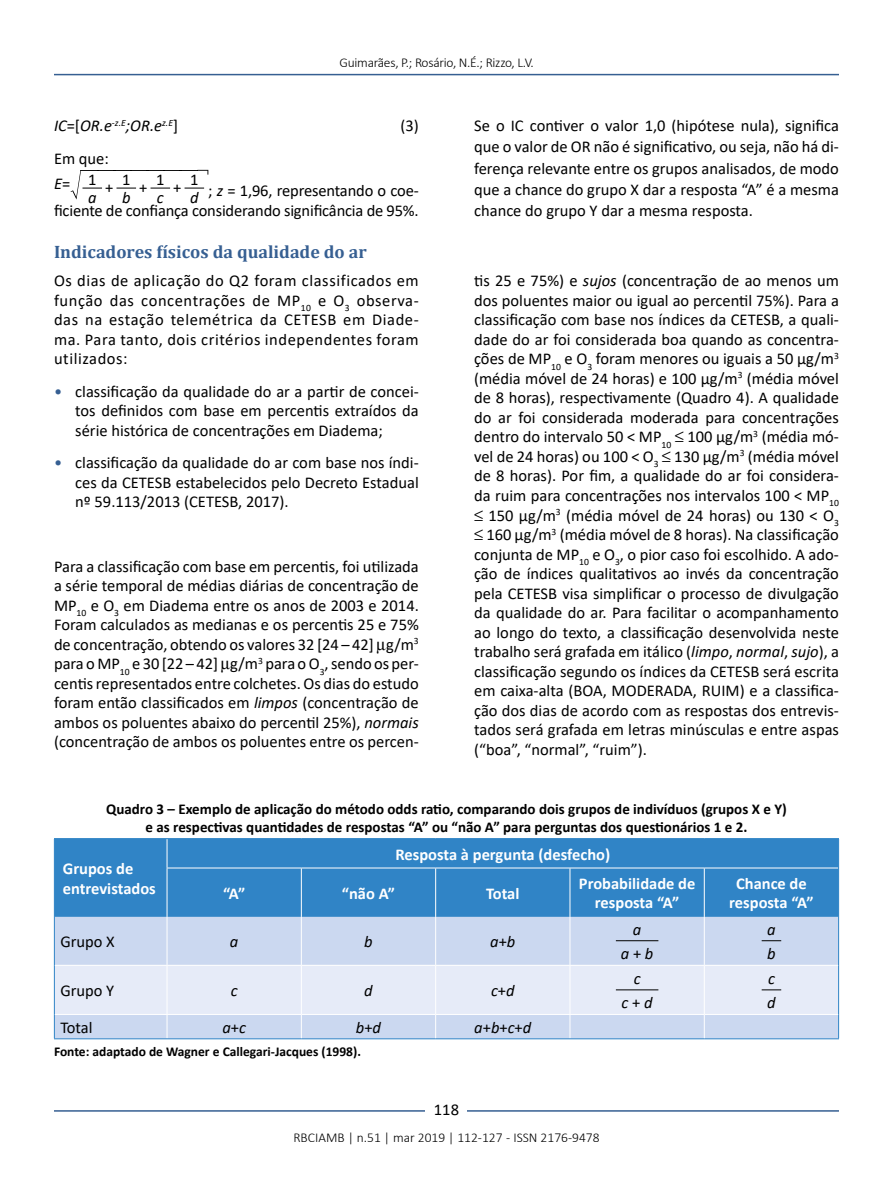
<style>
.page{position:relative;width:893px;height:1191px;background:#fff}
.page>*{position:absolute;margin:0;border:0;box-sizing:border-box;transform-origin:0 0}
.t1{font:700 18px "Cambria";color:#365f92}
.t2{font:16.5px/19.5px "Calibri";color:#000;text-align:justify}
.t3{font:700 16.5px/19.5px "Calibri";color:#fff;text-align:center}
.t4{font:italic 16.5px/24.8px "Calibri";color:#000;text-align:center}
.t5{font:700 15px/18px "Calibri";color:#000;text-align:center}
.t6{font:700 13.5px "Calibri";color:#000}
.t7{font:300 13.5px "Calibri";color:#000}
.t8{font:300 13.5px "Calibri";letter-spacing:-.02em;color:#000}
.s1{font-style:normal}
.s2{font-style:italic}
.s3{color:#365f92}
</style>
<div class="page">
<hr style="left:54px;top:74px;width:785px;height:1px;background:#365f92">
<hr style="left:54px;top:1110px;width:785px;height:1px;background:#365f92">
<div style="left:426px;top:1096px;width:41px;height:26px;background:#fff"></div>
<svg style="left:71px;top:170px;width:137px;height:29px"></svg>
<div style="left:55px;top:839px;width:783px;height:78px;background:#3084c6"></div>
<div style="left:55px;top:917px;width:783px;height:48px;background:#cbd8f0"></div>
<svg style="left:167px;top:839px;width:1px;height:28px"></svg>
<hr style="left:167px;top:868px;width:1px;height:49px;background:#fff">
<hr style="left:301px;top:868px;width:1px;height:49px;background:#fff">
<hr style="left:435px;top:868px;width:1px;height:49px;background:#fff">
<hr style="left:570px;top:868px;width:1px;height:49px;background:#fff">
<hr style="left:704px;top:868px;width:1px;height:49px;background:#fff">
<hr style="left:167px;top:917px;width:1px;height:48px;background:#fff">
<hr style="left:301px;top:917px;width:1px;height:48px;background:#fff">
<hr style="left:435px;top:917px;width:1px;height:48px;background:#fff">
<hr style="left:570px;top:917px;width:1px;height:48px;background:#fff">
<hr style="left:704px;top:917px;width:1px;height:48px;background:#fff">
<hr style="left:167px;top:867px;width:134px;height:1px;background:#fff">
<hr style="left:301px;top:867px;width:135px;height:1px;background:#fff">
<hr style="left:436px;top:867px;width:134px;height:1px;background:#fff">
<hr style="left:570px;top:867px;width:134px;height:1px;background:#fff">
<hr style="left:704px;top:867px;width:134px;height:1px;background:#fff">
<hr style="left:54px;top:838px;width:113px;height:1px;background:#3084c6">
<svg style="left:54px;top:839px;width:1px;height:29px"></svg>
<hr style="left:167px;top:838px;width:134px;height:1px;background:#3084c6">
<hr style="left:301px;top:838px;width:135px;height:1px;background:#3084c6">
<hr style="left:436px;top:838px;width:134px;height:1px;background:#3084c6">
<hr style="left:570px;top:838px;width:134px;height:1px;background:#3084c6">
<hr style="left:704px;top:838px;width:135px;height:1px;background:#3084c6">
<svg style="left:838px;top:839px;width:1px;height:29px"></svg>
<hr style="left:54px;top:868px;width:1px;height:49px;background:#3084c6">
<hr style="left:838px;top:868px;width:1px;height:49px;background:#3084c6">
<hr style="left:54px;top:917px;width:1px;height:48px;background:#3084c6">
<hr style="left:838px;top:917px;width:1px;height:48px;background:#3084c6">
<hr style="left:54px;top:1038px;width:113px;height:1px;background:#3084c6">
<hr style="left:167px;top:1038px;width:134px;height:1px;background:#3084c6">
<hr style="left:301px;top:1038px;width:135px;height:1px;background:#3084c6">
<hr style="left:436px;top:1038px;width:134px;height:1px;background:#3084c6">
<hr style="left:570px;top:1038px;width:134px;height:1px;background:#3084c6">
<hr style="left:704px;top:1038px;width:135px;height:1px;background:#3084c6">
<hr style="left:616px;top:940px;width:42px;height:1px;background:#000">
<svg style="left:762px;top:940px;width:19px;height:1px"></svg>
<svg style="left:54px;top:965px;width:785px;height:73px;background:#dde5f5"></svg>
<p class="t8" style="left:340px;top:54px;width:196px">Guimarães, P.; Rosário, N.É.; Rizzo, L.V.</p>
<p class="t4" style="left:54px;top:113px;width:126px">IC<span class="s1">=[</span>OR.e<sup>-z.E</sup>;OR.e<sup>z.E</sup><span class="s1">]</span></p>
<p class="t2" style="left:400px;top:116px;width:20px">(3)</p>
<p class="t2" style="left:54px;top:146px;width:56px;line-height:23.5px">Em que:<br><span class="s2">E</span>= 1</p>
<p class="t2" style="left:122px;top:169px;width:10px">1</p>
<p class="t2" style="left:156px;top:169px;width:10px">1</p>
<p class="t2" style="left:190px;top:169px;width:10px">1</p>
<p class="t2" style="left:105px;top:177px;width:10px">+</p>
<p class="t2" style="left:139px;top:177px;width:10px">+</p>
<p class="t2" style="left:173px;top:177px;width:10px">+</p>
<p class="t2" style="left:54px;top:180px;width:366px;text-align:right">; <span class="s2">z</span> = 1,96, representando o coe-<br>ficiente de confiança considerando significância de 95%.</p>
<p class="t4" style="left:88px;top:185px;width:10px">a</p>
<p class="t4" style="left:122px;top:185px;width:10px">b</p>
<p class="t4" style="left:157px;top:185px;width:8px">c</p>
<p class="t4" style="left:190px;top:185px;width:10px">d</p>
<p class="t1" style="left:54px;top:239px;width:314px">Indicadores físicos da qualidade do ar</p>
<p class="t2" style="left:54px;top:271px;width:366px">Os dias de aplicação do Q2 foram classificados em função das concentrações de MP<sub>10</sub> e O<sub>3</sub> observa&shy;das na estação telemétrica da CETESB em Diade&shy;ma. Para tanto, dois critérios independentes foram utilizados:</p>
<p class="t2" style="left:75px;top:381px;width:345px;text-indent:-21px"><span class="s3">•</span> classificação da qualidade do ar a partir de concei&shy;tos definidos com base em percentis extraídos da série histórica de concentrações em Diadema;</p>
<p class="t2" style="left:75px;top:452px;width:345px;text-indent:-21px"><span class="s3">•</span> classificação da qualidade do ar com base nos índi&shy;ces da CETESB estabelecidos pelo Decreto Estadual nº 59.113/2013 (CETESB, 2017).</p>
<p class="t2" style="left:54px;top:556px;width:366px">Para a classificação com base em percentis, foi utilizada a série temporal de médias diárias de concentração de MP<sub>10</sub> e O<sub>3</sub> em Diadema entre os anos de 2003 e 2014.<br>Foram calculados as medianas e os percentis 25 e 75% de concentração, obtendo os valores 32 [24 – 42] g/m<sup>3 </sup>para o MP<sub>10</sub> e 30 [22 – 42] g/m<sup>3</sup> para o O<sub>3</sub>, sendo os per&shy;centis representados entre colchetes. Os dias do estudo foram então classificados em <span class="s2">limpos</span> (concentração de ambos os poluentes abaixo do percentil 25%), <span class="s2">normais </span>(concentração de ambos os poluentes entre os percen-</p>
<p class="t2" style="left:474px;top:115px;width:366px;line-height:21px">Se o IC contiver o valor 1,0 (hipótese nula), significa que o valor de OR não é significativo, ou seja, não há di&shy;ferença relevante entre os grupos analisados, de modo que a chance do grupo X dar a resposta “A” é a mesma chance do grupo Y dar a mesma resposta.</p>
<p class="t2" style="left:474px;top:271px;width:366px">tis 25 e 75%) e <span class="s2">sujos</span> (concentração de ao menos um dos poluentes maior ou igual ao percentil 75%). Para a classificação com base nos índices da CETESB, a quali&shy;dade do ar foi considerada boa quando as concentra&shy;ções de MP<sub>10</sub> e O<sub>3</sub> foram menores ou iguais a 50 µg/m<sup>3 </sup>(média móvel de 24 horas) e 100 µg/m<sup>3</sup> (média móvel de 8 horas), respectivamente (Quadro 4). A qualidade do ar foi considerada moderada para concentrações dentro do intervalo 50 &lt; MP<sub>10</sub> ≤ 100 µg/m<sup>3</sup> (média mó&shy;vel de 24 horas) ou 100 &lt; O<sub>3</sub> ≤ 130 µg/m<sup>3</sup> (média móvel de 8 horas). Por fim, a qualidade do ar foi considera&shy;da ruim para concentrações nos intervalos 100 &lt; MP<sub>10 </sub>≤ 150 µg/m<sup>3</sup> (média móvel de 24 horas) ou 130 &lt; O<sub>3 </sub>≤ 160 µg/m<sup>3</sup> (média móvel de 8 horas). Na classificação conjunta de MP<sub>10</sub> e O<sub>3</sub>, o pior caso foi escolhido. A ado&shy;ção de índices qualitativos ao invés da concentração pela CETESB visa simplificar o processo de divulgação da qualidade do ar. Para facilitar o acompanhamento ao longo do texto, a classificação desenvolvida neste trabalho será grafada em itálico (<span class="s2">limpo</span>, <span class="s2">normal</span>, <span class="s2">sujo</span>), a classificação segundo os índices da CETESB será escrita em caixa-alta (BOA, MODERADA, RUIM) e a classifica&shy;ção dos dias de acordo com as respostas dos entrevis&shy;tados será grafada em letras minúsculas e entre aspas (“boa”, “normal”, “ruim”).</p>
<p class="t5" style="left:106px;top:799px;width:682px">Quadro 3 – Exemplo de aplicação do método odds ratio, comparando dois grupos de indivíduos (grupos X e Y) e as respectivas quantidades de respostas “A” ou “não A” para perguntas dos questionários 1 e 2.</p>
<p class="t3" style="left:63px;top:858px;width:94px;text-align:left">Grupos de entrevistados</p>
<p class="t3" style="left:395px;top:844px;width:216px">Resposta à pergunta (desfecho)</p>
<p class="t3" style="left:223px;top:883px;width:24px">“A”</p>
<p class="t3" style="left:342px;top:883px;width:55px">“não A”</p>
<p class="t3" style="left:486px;top:883px;width:35px">Total</p>
<p class="t3" style="left:579px;top:873px;width:118px">Probabilidade de resposta “A”</p>
<p class="t3" style="left:729px;top:873px;width:86px">Chance de resposta “A”</p>
<p class="t2" style="left:60px;top:931px;width:56px">Grupo X</p>
<p class="t4" style="left:230px;top:928px;width:10px">a</p>
<p class="t4" style="left:364px;top:928px;width:10px">b</p>
<p class="t4" style="left:490px;top:928px;width:27px">a<span class="s1">+</span>b</p>
<p class="t4" style="left:621px;top:916px;width:34px">a<br>a <span class="s1">+</span> b</p>
<p class="t4" style="left:767px;top:916px;width:10px;text-align:left">a b</p>
<p class="t2" style="left:60px;top:980px;width:55px">Grupo Y</p>
<p class="t4" style="left:231px;top:977px;width:8px">c</p>
<p class="t4" style="left:364px;top:977px;width:10px">d</p>
<p class="t4" style="left:491px;top:977px;width:25px">c<span class="s1">+</span>d</p>
<p class="t4" style="left:622px;top:965px;width:33px">c<br>c <span class="s1">+</span> d</p>
<p class="t4" style="left:767px;top:965px;width:10px;text-align:left">c d</p>
<p class="t2" style="left:60px;top:1017px;width:34px">Total</p>
<p class="t4" style="left:222px;top:1014px;width:25px">a<span class="s1">+</span>c</p>
<p class="t4" style="left:356px;top:1014px;width:27px">b<span class="s1">+</span>d</p>
<p class="t4" style="left:474px;top:1014px;width:58px">a<span class="s1">+</span>b<span class="s1">+</span>c<span class="s1">+</span>d</p>
<p class="t6" style="left:54px;top:1041px;width:308px">Fonte: adaptado de Wagner e Callegari-Jacques (1998).</p>
<p class="t2" style="left:434px;top:1099px;width:27px">118</p>
<p class="t7" style="left:293px;top:1129px;width:308px">RBCIAMB | n.51 | mar 2019 | 112-127 - ISSN 2176-9478</p>
</div>
